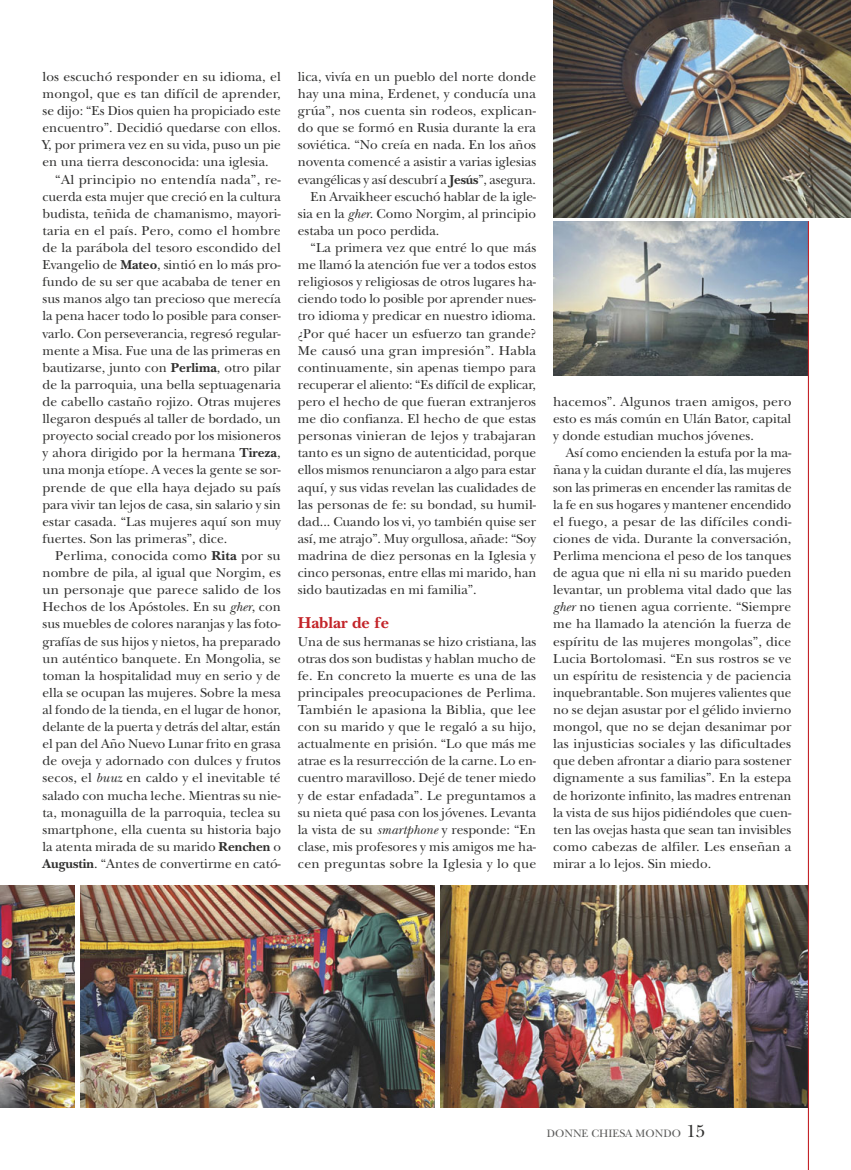
<style>
.page{position:relative;width:851px;height:1170px;background:#fff}
.page>*{position:absolute;margin:0;border:0;box-sizing:border-box;transform-origin:0 0}
.t1{font:700 16.5px "New Baskerville Std";color:#c32429}
.t2{font:13.5px/17.1px "New Baskerville Std";color:#2f2f2e;text-align:justify}
.t3{font:11.25px "New Baskerville Std";color:#5c5c5b}
.s1{font-weight:700}
.s2{font-style:italic}
.s3{font-size:18px;color:#2f2f2e}
</style>
<div class="page">
<img style="left:0;top:885px;width:74px;height:222px">
<img style="left:81px;top:885px;width:353px;height:222px">
<img style="left:440px;top:885px;width:367px;height:222px">
<img style="left:553px;top:221px;width:254px;height:154px">
<hr style="left:807px;top:221px;width:1px;height:948px;background:#c32429">
<img style="left:553px;top:0;width:297px;height:218px">
<p class="t2" style="left:43px;top:70px;width:240px">los escuchó responder en su idioma, el</p>
<p class="t2" style="left:43px;top:87px;width:240px">mongol, que es tan difícil de aprender,</p>
<p class="t2" style="left:43px;top:104px;width:240px">se dijo: “Es Dios quien ha propiciado este</p>
<p class="t2" style="left:43px;top:121px;width:240px">encuentro”. Decidió quedarse con ellos.</p>
<p class="t2" style="left:43px;top:138px;width:240px">Y, por primera vez en su vida, puso un pie</p>
<p class="t2" style="left:43px;top:155px;width:228px">en una tierra desconocida: una iglesia.</p>
<p class="t2" style="left:55px;top:172px;width:227px">“Al principio no entendía nada”, re-</p>
<p class="t2" style="left:43px;top:189px;width:240px">cuerda esta mujer que creció en la cultura</p>
<p class="t2" style="left:43px;top:206px;width:240px">budista, teñida de chamanismo, mayori-</p>
<p class="t2" style="left:43px;top:223px;width:239px">taria en el país. Pero, como el hombre</p>
<p class="t2" style="left:43px;top:241px;width:240px">de la parábola del tesoro escondido del</p>
<p class="t2" style="left:43px;top:258px;width:240px">Evangelio de <span class="s1">Mateo</span>, sintió en lo más pro-</p>
<p class="t2" style="left:43px;top:275px;width:240px">fundo de su ser que acababa de tener en</p>
<p class="t2" style="left:43px;top:292px;width:240px">sus manos algo tan precioso que merecía</p>
<p class="t2" style="left:43px;top:309px;width:240px">la pena hacer todo lo posible para conser-</p>
<p class="t2" style="left:43px;top:326px;width:240px">varlo. Con perseverancia, regresó regular-</p>
<p class="t2" style="left:43px;top:343px;width:240px">mente a Misa. Fue una de las primeras en</p>
<p class="t2" style="left:43px;top:360px;width:240px">bautizarse, junto con <span class="s1">Perlima</span>, otro pilar</p>
<p class="t2" style="left:43px;top:377px;width:240px">de la parroquia, una bella septuagenaria</p>
<p class="t2" style="left:43px;top:394px;width:239px">de cabello castaño rojizo. Otras mujeres</p>
<p class="t2" style="left:43px;top:412px;width:240px">llegaron después al taller de bordado, un</p>
<p class="t2" style="left:43px;top:429px;width:240px">proyecto social creado por los misioneros</p>
<p class="t2" style="left:43px;top:446px;width:240px">y ahora dirigido por la hermana <span class="s1">Tireza</span>,</p>
<p class="t2" style="left:43px;top:463px;width:240px">una monja etíope. A veces la gente se sor-</p>
<p class="t2" style="left:43px;top:480px;width:240px">prende de que ella haya dejado su país</p>
<p class="t2" style="left:43px;top:497px;width:240px">para vivir tan lejos de casa, sin salario y sin</p>
<p class="t2" style="left:43px;top:514px;width:240px">estar casada. “Las mujeres aquí son muy</p>
<p class="t2" style="left:43px;top:531px;width:186px">fuertes. Son las primeras”, dice.</p>
<p class="t2" style="left:55px;top:548px;width:227px">Perlima, conocida como <span class="s1">Rita</span> por su</p>
<p class="t2" style="left:43px;top:565px;width:240px">nombre de pila, al igual que Norgim, es</p>
<p class="t2" style="left:43px;top:583px;width:240px">un personaje que parece salido de los</p>
<p class="t2" style="left:43px;top:600px;width:240px">Hechos de los Apóstoles. En su <span class="s2">gher</span>, con</p>
<p class="t2" style="left:43px;top:617px;width:240px">sus muebles de colores naranjas y las foto-</p>
<p class="t2" style="left:43px;top:634px;width:240px">grafías de sus hijos y nietos, ha preparado</p>
<p class="t2" style="left:43px;top:651px;width:240px">un auténtico banquete. En Mongolia, se</p>
<p class="t2" style="left:43px;top:668px;width:239px">toman la hospitalidad muy en serio y de</p>
<p class="t2" style="left:43px;top:685px;width:240px">ella se ocupan las mujeres. Sobre la mesa</p>
<p class="t2" style="left:43px;top:702px;width:240px">al fondo de la tienda, en el lugar de honor,</p>
<p class="t2" style="left:43px;top:719px;width:240px">delante de la puerta y detrás del altar, están</p>
<p class="t2" style="left:43px;top:736px;width:240px">el pan del Año Nuevo Lunar frito en grasa</p>
<p class="t2" style="left:43px;top:754px;width:240px">de oveja y adornado con dulces y frutos</p>
<p class="t2" style="left:43px;top:771px;width:240px">secos, el <span class="s2">buuz</span> en caldo y el inevitable té</p>
<p class="t2" style="left:43px;top:788px;width:240px">salado con mucha leche. Mientras su nie-</p>
<p class="t2" style="left:43px;top:805px;width:240px">ta, monaguilla de la parroquia, teclea su</p>
<p class="t2" style="left:43px;top:822px;width:240px">smartphone, ella cuenta su historia bajo</p>
<p class="t2" style="left:43px;top:839px;width:240px">la atenta mirada de su marido <span class="s1">Renchen</span> o</p>
<p class="t2" style="left:43px;top:856px;width:240px"><span class="s1">Augustin</span>. “Antes de convertirme en cató-</p>
<p class="t2" style="left:298px;top:70px;width:240px">lica, vivía en un pueblo del norte donde</p>
<p class="t2" style="left:298px;top:87px;width:239px">hay una mina, Erdenet, y conducía una</p>
<p class="t2" style="left:298px;top:104px;width:240px">grúa”, nos cuenta sin rodeos, explican-</p>
<p class="t2" style="left:298px;top:121px;width:240px">do que se formó en Rusia durante la era</p>
<p class="t2" style="left:298px;top:138px;width:240px">soviética. “No creía en nada. En los años</p>
<p class="t2" style="left:298px;top:155px;width:240px">noventa comencé a asistir a varias iglesias</p>
<p class="t2" style="left:298px;top:172px;width:239px">evangélicas y así descubrí a <span class="s1">Jesús</span>”, asegura.</p>
<p class="t2" style="left:310px;top:189px;width:227px">En Arvaikheer escuchó hablar de la igle-</p>
<p class="t2" style="left:298px;top:206px;width:240px">sia en la <span class="s2">gher</span>. Como Norgim, al principio</p>
<p class="t2" style="left:298px;top:223px;width:143px">estaba un poco perdida.</p>
<p class="t2" style="left:310px;top:241px;width:227px">“La primera vez que entré lo que más</p>
<p class="t2" style="left:298px;top:258px;width:240px">me llamó la atención fue ver a todos estos</p>
<p class="t2" style="left:298px;top:275px;width:240px">religiosos y religiosas de otros lugares ha-</p>
<p class="t2" style="left:298px;top:292px;width:240px">ciendo todo lo posible por aprender nues-</p>
<p class="t2" style="left:298px;top:309px;width:240px">tro idioma y predicar en nuestro idioma.</p>
<p class="t2" style="left:298px;top:326px;width:240px">¿Por qué hacer un esfuerzo tan grande?</p>
<p class="t2" style="left:298px;top:343px;width:240px">Me causó una gran impresión”. Habla</p>
<p class="t2" style="left:298px;top:360px;width:240px">continuamente, sin apenas tiempo para</p>
<p class="t2" style="left:298px;top:377px;width:240px">recuperar el aliento: “Es difícil de explicar,</p>
<p class="t2" style="left:298px;top:394px;width:240px">pero el hecho de que fueran extranjeros</p>
<p class="t2" style="left:298px;top:412px;width:240px">me dio confianza. El hecho de que estas</p>
<p class="t2" style="left:298px;top:429px;width:240px">personas vinieran de lejos y trabajaran</p>
<p class="t2" style="left:298px;top:446px;width:240px">tanto es un signo de autenticidad, porque</p>
<p class="t2" style="left:298px;top:463px;width:240px">ellos mismos renunciaron a algo para estar</p>
<p class="t2" style="left:298px;top:480px;width:240px">aquí, y sus vidas revelan las cualidades de</p>
<p class="t2" style="left:298px;top:497px;width:240px">las personas de fe: su bondad, su humil-</p>
<p class="t2" style="left:298px;top:514px;width:240px">dad... Cuando los vi, yo también quise ser</p>
<p class="t2" style="left:298px;top:531px;width:240px">así, me atrajo”. Muy orgullosa, añade: “Soy</p>
<p class="t2" style="left:298px;top:548px;width:240px">madrina de diez personas en la Iglesia y</p>
<p class="t2" style="left:298px;top:565px;width:240px">cinco personas, entre ellas mi marido, han</p>
<p class="t2" style="left:298px;top:583px;width:180px">sido bautizadas en mi familia”.</p>
<p class="t1" style="left:298px;top:617px;width:93px">Hablar de fe</p>
<p class="t2" style="left:298px;top:634px;width:240px">Una de sus hermanas se hizo cristiana, las otras dos son budistas y hablan mucho de fe. En concreto la muerte es una de las principales preocupaciones de Perlima.<br>También le apasiona la Biblia, que lee con su marido y que le regaló a su hijo, actualmente en prisión. “Lo que más me atrae es la resurrección de la carne. Lo en&shy;cuentro maravilloso. Dejé de tener miedo y de estar enfadada”. Le preguntamos a su nieta qué pasa con los jóvenes. Levanta la vista de su <span class="s2">smartphone</span> y responde: “En clase, mis profesores y mis amigos me ha&shy;cen preguntas sobre la Iglesia y lo que</p>
<p class="t2" style="left:553px;top:394px;width:240px">hacemos”. Algunos traen amigos, pero esto es más común en Ulán Bator, capital y donde estudian muchos jóvenes.</p>
<p class="t2" style="left:553px;top:446px;width:240px;text-indent:13px">Así como encienden la estufa por la ma&shy;ñana y la cuidan durante el día, las mujeres son las primeras en encender las ramitas de la fe en sus hogares y mantener encendido el fuego, a pesar de las difíciles condi&shy;ciones de vida. Durante la conversación, Perlima menciona el peso de los tanques de agua que ni ella ni su marido pueden levantar, un problema vital dado que las <span class="s2">gher</span> no tienen agua corriente. “Siempre me ha llamado la atención la fuerza de espíritu de las mujeres mongolas”, dice Lucia Bortolomasi. “En sus rostros se ve un espíritu de resistencia y de paciencia inquebrantable. Son mujeres valientes que no se dejan asustar por el gélido invierno mongol, que no se dejan desanimar por las injusticias sociales y las dificultades que deben afrontar a diario para sostener dignamente a sus familias”. En la estepa de horizonte infinito, las madres entrenan la vista de sus hijos pidiéndoles que cuen&shy;ten las ovejas hasta que sean tan invisibles como cabezas de alfiler. Les enseñan a mirar a lo lejos. Sin miedo.</p>
<p class="t3" style="left:547px;top:1128px;width:160px">DONNE CHIESA MONDO <span class="s3">15</span></p>
</div>
